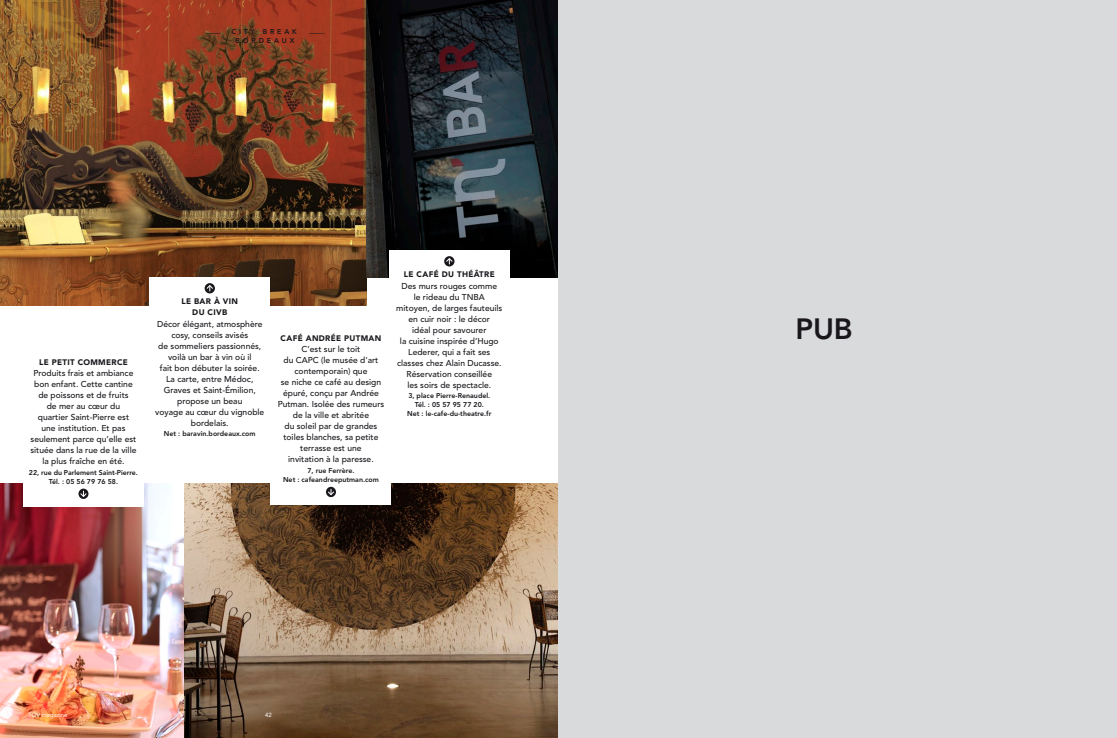
<style>
.page{position:relative;width:1117px;height:738px;background:#fff}
.page>*{position:absolute;margin:0;border:0;box-sizing:border-box;transform-origin:0 0}
.t1{font:800 29.1px "Avenir LT Std";color:#1a171c}
.t2{font:500 8.5px/11px "Avenir LT Std";color:#1a171c;text-align:center}
.t3{font:900 8px/11px "Avenir LT Std";letter-spacing:.04em;color:#1a171c;text-align:center}
.t4{font:800 7px/9px "Avenir LT Std";color:#1a171c;text-align:center}
.t5{font:800 7px "Avenir LT Std";letter-spacing:.4em;color:#1a171c}
.t6{font:6px "Avenir LT Std";color:#fff}
.t7{font:800 5.2px "Avenir LT Std";color:#1a171c;scale:2.85 1}
</style>
<div class="page">
<img style="left:0;top:0;width:366px;height:305px">
<img style="left:366px;top:0;width:192px;height:277px">
<img style="left:0;top:483px;width:184px;height:254px">
<img style="left:184px;top:483px;width:374px;height:254px">
<div style="left:150px;top:277px;width:120px;height:178px;background:#fff"></div>
<svg style="left:205px;top:283px;width:10px;height:10px"></svg>
<svg style="left:206px;top:284px;width:7px;height:7px"></svg>
<div style="left:23px;top:353px;width:121px;height:153px;background:#fff"></div>
<svg style="left:78px;top:488px;width:10px;height:10px"></svg>
<svg style="left:80px;top:490px;width:7px;height:7px"></svg>
<div style="left:271px;top:329px;width:120px;height:175px;background:#fff"></div>
<svg style="left:326px;top:486px;width:10px;height:10px"></svg>
<svg style="left:327px;top:488px;width:7px;height:7px"></svg>
<div style="left:389px;top:250px;width:121px;height:188px;background:#fff"></div>
<svg style="left:444px;top:256px;width:10px;height:10px"></svg>
<svg style="left:446px;top:257px;width:7px;height:7px"></svg>
<div style="left:558px;top:0;width:559px;height:737px;background:#d9dadb"></div>
<p class="t5" style="left:206px;top:27px;width:92px"><sub>—</sub> c ity break</p>
<p class="t7" style="left:309px;top:30px;width:7px">—</p>
<p class="t5" style="left:236px;top:36px;width:60px">bordeaux</p>
<p class="t3" style="left:39px;top:356px;width:90px">LE PETIT COMMERCE</p>
<p class="t2" style="left:31px;top:367px;width:107px">Produits frais et ambiance bon enfant. Cette cantine de poissons et de fruits<br>de mer au cœur du quartier Saint-Pierre est une institution. Et pas seulement parce qu’elle est située dans la rue de la ville la plus fraîche en été.</p>
<p class="t4" style="left:29px;top:467px;width:111px">22, rue du Parlement Saint-Pierre.<br>Tél. : 05 56 79 76 58.</p>
<p class="t3" style="left:181px;top:296px;width:58px">LE BAR À VIN<br>DU CIVB</p>
<p class="t2" style="left:155px;top:318px;width:111px">Décor élégant, atmosphère cosy, conseils avisés<br>de sommeliers passionnés, voilà un bar à vin où il<br>fait bon débuter la soirée.<br>La carte, entre Médoc,<br>Graves et Saint-Émilion, propose un beau<br>voyage au cœur du vignoble bordelais.</p>
<p class="t4" style="left:164px;top:429px;width:93px">N et : baravin.bordeaux.com</p>
<p class="t3" style="left:281px;top:332px;width:7px">CAF</p>
<p class="t3" style="left:298px;top:332px;width:85px">É ANDRÉE PUTMAN</p>
<p class="t2" style="left:278px;top:343px;width:108px">C’est sur le toit<br>du CAPC (le musée d'art contemporain) que<br>se niche ce café au design épuré, conçu par Andrée<br>Putman. Isolée des rumeurs de la ville et abritée<br>du soleil par de grandes toiles blanches, sa petite terrasse est une<br>invitation à la paresse.</p>
<p class="t4" style="left:283px;top:465px;width:97px">7, rue Ferrère.<br>Net : cafeandreeputman.com</p>
<p class="t3" style="left:404px;top:269px;width:20px">LE CAF</p>
<p class="t3" style="left:434px;top:269px;width:63px">É DU THÉÂTRE</p>
<p class="t2" style="left:396px;top:280px;width:108px">Des murs rouges comme<br>le rideau du TNBA mitoyen, de larges fauteuils en cuir noir : le décor<br>idéal pour savourer<br>la cuisine inspirée d’Hugo<br>Lederer, qui a fait ses classes chez Alain Ducasse.<br>Réservation conseillée<br>les soirs de spectacle.</p>
<p class="t4" style="left:407px;top:391px;width:86px">3, place Pierre-Renaudel.<br>Tél. : 05 57 95 77 20.<br>N et : le-cafe-du-theatre.fr</p>
<p class="t6" style="left:28px;top:710px;width:41px">TGV magazine</p>
<p class="t6" style="left:265px;top:710px;width:8px">42</p>
<h1 class="t1" style="left:796px;top:312px;width:19px">PUB</h1>
</div>
